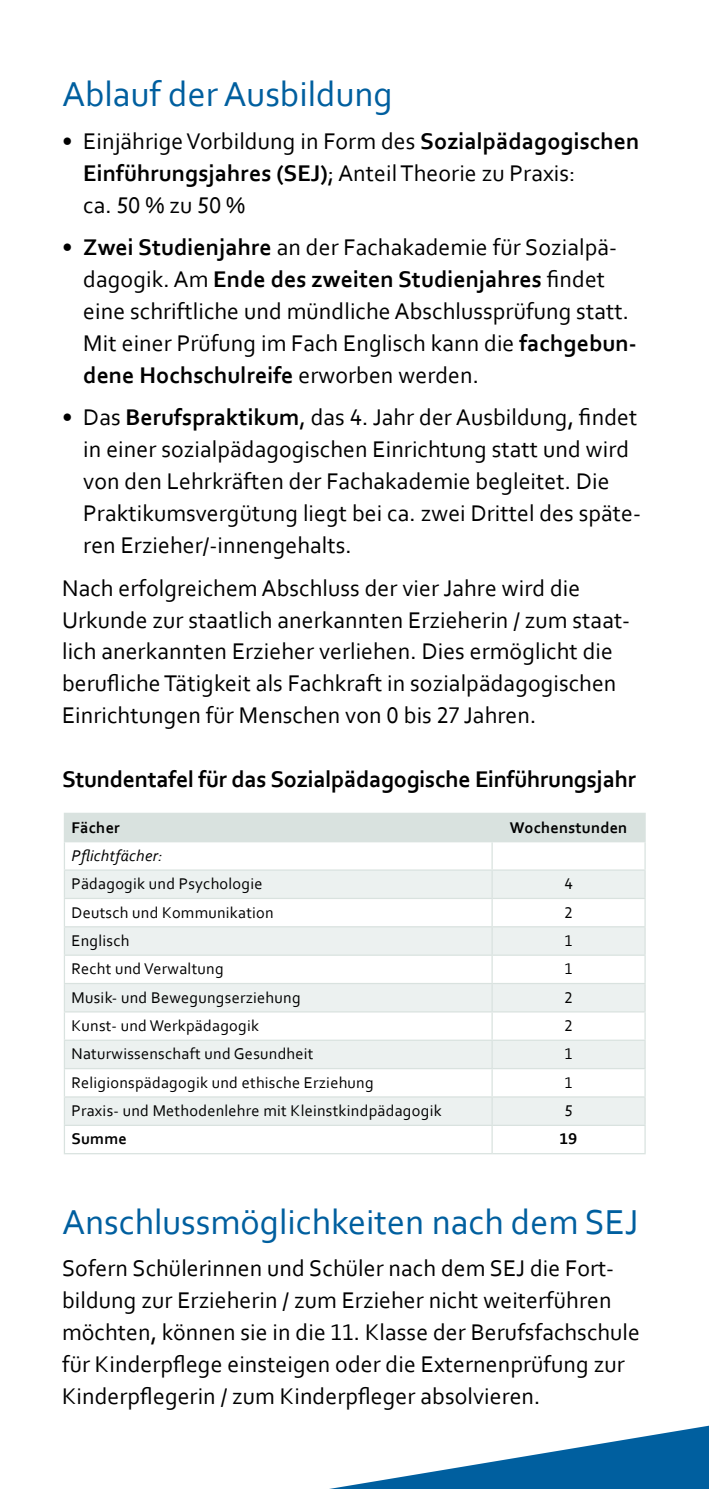
<style>
.page{position:relative;width:709px;height:1489px;background:#fff}
.page>*{position:absolute;margin:0;border:0;box-sizing:border-box;transform-origin:0 0}
.t1{font:36.25px "Corbel";color:#005f9f}
.t2{font:23.75px/32px "Corbel";letter-spacing:.005em;color:#000}
.t3{font:700 23.75px "Corbel";letter-spacing:-.01em;color:#000}
.t4{font:16.25px "Corbel";letter-spacing:.015em;color:#000}
.t5{font:700 16.25px "Corbel";letter-spacing:.015em;color:#000}
.t6{font:italic 16.25px "Corbel";letter-spacing:.015em;color:#000}
.s1{font-weight:700}
</style>
<div class="page">
<svg style="left:335px;top:1425px;width:374px;height:63px"></svg>
<hr style="left:64px;top:1152px;width:428px;height:2px;background:#d9e2df">
<hr style="left:492px;top:1152px;width:153px;height:2px;background:#d9e2df">
<hr style="left:64px;top:812px;width:428px;height:2px;background:#d9e2df">
<hr style="left:492px;top:812px;width:153px;height:2px;background:#d9e2df">
<svg style="left:64px;top:814px;width:581px;height:338px"></svg>
<hr style="left:64px;top:841px;width:428px;height:1px;background:#d9e2df">
<hr style="left:492px;top:841px;width:153px;height:1px;background:#d9e2df">
<h1 class="t1" style="left:62px;top:72px;width:332px">Ablauf der Ausbildung</h1>
<p class="t2" style="left:83px;top:124px;width:557px;text-indent:-21px">• Einjährige Vorbildung in Form des <span class="s1">Sozialpädagogischen<br>Einführungsjahres (SEJ)</span>; Anteil Theorie zu Praxis:<br>ca. 50 % zu 50 %</p>
<p class="t2" style="left:83px;top:231px;width:555px;text-indent:-21px">• <span class="s1">Zwei Studienjahre</span> an der Fachakademie für Sozialpä&shy;dagogik. Am <span class="s1">Ende des zweiten Studienjahres</span> findet eine schriftliche und mündliche Abschlussprüfung statt.<br>Mit einer Prüfung im Fach Englisch kann die <span class="s1">fachgebun&shy;dene Hochschulreife</span> erworben werden.</p>
<p class="t2" style="left:83px;top:401px;width:559px;text-indent:-21px">• Das <span class="s1">Berufspraktikum</span>, das 4. Jahr der Ausbildung, findet in einer sozialpädagogischen Einrichtung statt und wird von den Lehrkräften der Fachakademie begleitet. Die Praktikumsvergütung liegt bei ca. zwei Drittel des späte&shy;ren Erzieher/-innengehalts.</p>
<p class="t2" style="left:62px;top:571px;width:569px">Nach erfolgreichem Abschluss der vier Jahre wird die Urkunde zur staatlich anerkannten Erzieherin / zum staat&shy;lich anerkannten Erzieher verliehen. Dies ermöglicht die berufliche Tätigkeit als Fachkraft in sozialpädagogischen Einrichtungen für Menschen von 0 bis 27 Jahren.</p>
<p class="t3" style="left:62px;top:764px;width:575px">Stundentafel für das Sozialpädagogische Einführungsjahr</p>
<p class="t5" style="left:71px;top:817px;width:50px">Fächer</p>
<p class="t5" style="left:510px;top:817px;width:119px">Wochenstunden</p>
<p class="t6" style="left:71px;top:845px;width:92px">Pflichtfächer:</p>
<p class="t4" style="left:71px;top:873px;width:192px">Pädagogik und Psychologie</p>
<p class="t4" style="left:564px;top:873px;width:10px">4</p>
<p class="t4" style="left:71px;top:902px;width:204px">Deutsch und Kommunikation</p>
<p class="t4" style="left:564px;top:902px;width:10px">2</p>
<p class="t4" style="left:71px;top:930px;width:59px">Englisch</p>
<p class="t4" style="left:564px;top:930px;width:9px">1</p>
<p class="t4" style="left:71px;top:958px;width:154px">Recht und Verwaltung</p>
<p class="t4" style="left:564px;top:958px;width:9px">1</p>
<p class="t4" style="left:71px;top:987px;width:231px">Musik- und Bewegungserziehung</p>
<p class="t4" style="left:564px;top:987px;width:10px">2</p>
<p class="t4" style="left:71px;top:1015px;width:189px">Kunst- und Werkpädagogik</p>
<p class="t4" style="left:564px;top:1015px;width:10px">2</p>
<p class="t4" style="left:71px;top:1043px;width:243px">Naturwissenschaft und Gesundheit</p>
<p class="t4" style="left:564px;top:1043px;width:9px">1</p>
<p class="t4" style="left:71px;top:1072px;width:304px">Religionspädagogik und ethische Erziehung</p>
<p class="t4" style="left:564px;top:1072px;width:9px">1</p>
<p class="t4" style="left:71px;top:1100px;width:371px">Praxis- und Methodenlehre mit Kleinstkindpädagogik</p>
<p class="t4" style="left:564px;top:1100px;width:9px">5</p>
<p class="t5" style="left:71px;top:1128px;width:57px">Summe</p>
<p class="t5" style="left:560px;top:1128px;width:19px">19</p>
<h1 class="t1" style="left:62px;top:1199px;width:578px">Anschlussmöglichkeiten nach dem SEJ</h1>
<p class="t2" style="left:62px;top:1251px;width:579px">Sofern Schülerinnen und Schüler nach dem SEJ die Fort&shy;bildung zur Erzieherin / zum Erzieher nicht weiterführen möchten, können sie in die 11. Klasse der Berufsfachschule für Kinderpflege einsteigen oder die Externenprüfung zur Kinderpflegerin / zum Kinderpfleger absolvieren.</p>
</div>
